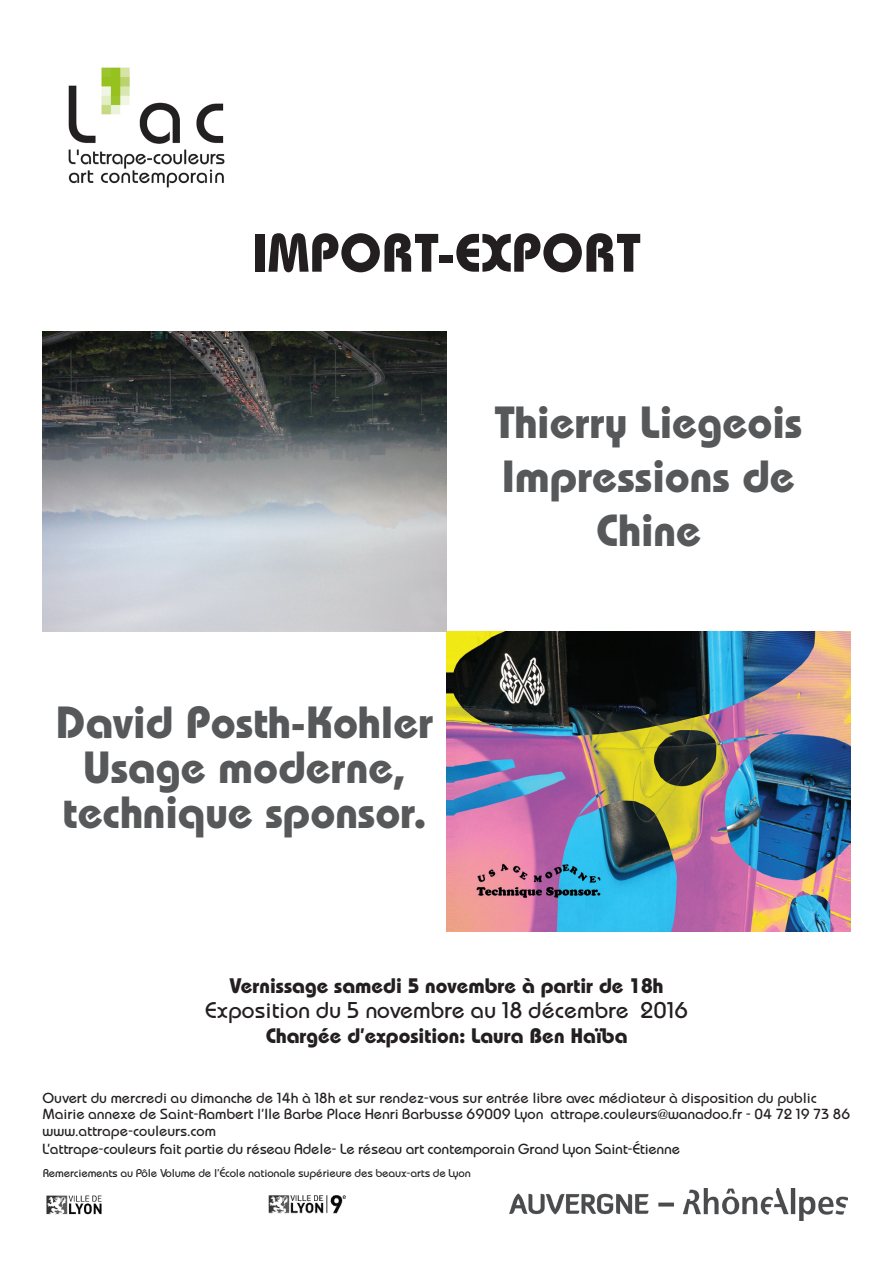
<style>
.page{position:relative;width:893px;height:1263px;background:#fff}
.page>*{position:absolute;margin:0;border:0;box-sizing:border-box;transform-origin:0 0}
.t1{font:700 54px "Bauhaus Std";color:#231f20}
.t2{font:700 45px/54px "Bauhaus Std";color:#57585a;text-align:center}
.t3{font:700 21px "Bauhaus Std";color:#231f20}
.t4{font:500 21px "Bauhaus";color:#231f20}
.t5{font:500 13.5px "Bauhaus";color:#231f20}
.t6{font:500 10.5px "Bauhaus";letter-spacing:-.01em;color:#231f20}
</style>
<div class="page">
<img style="left:447px;top:631px;width:404px;height:300px">
<img style="left:43px;top:332px;width:404px;height:299px">
<img style="left:68px;top:67px;width:157px;height:121px">
<img style="left:268px;top:1195px;width:78px;height:19px">
<img style="left:46px;top:1195px;width:56px;height:20px">
<img style="left:509px;top:1188px;width:339px;height:32px">
<p class="t1" style="left:253px;top:219px;width:390px">IMPORT-EXPORT</p>
<p class="t2" style="left:495px;top:394px;width:309px">Thierry Liegeois</p>
<p class="t2" style="left:502px;top:448px;width:294px">Impressions de<br>Chine</p>
<p class="t2" style="left:56px;top:694px;width:379px">David Posth-Kohler</p>
<p class="t2" style="left:83px;top:739px;width:324px">Usage moderne,</p>
<p class="t2" style="left:63px;top:784px;width:365px">technique sponsor.</p>
<p class="t3" style="left:230px;top:972px;width:435px">Vernissage samedi 5 novembre à partir de 18h</p>
<p class="t4" style="left:205px;top:996px;width:485px">Exposition du 5 novembre au 18 décembre 2016</p>
<p class="t3" style="left:266px;top:1023px;width:363px">Chargée d’exposition: Laura Ben Haïba</p>
<p class="t5" style="left:43px;top:1089px;width:776px">Ouvert du mercredi au dimanche de 14h à 18h et sur rendez-vous sur entrée libre avec médiateur à disposition du public</p>
<p class="t5" style="left:43px;top:1105px;width:809px">Mairie annexe de Saint-Rambert l’Ile Barbe Place Henri Barbusse 69009 Lyon attrape.couleurs@wanadoo.fr - 04 72 19 73 86</p>
<p class="t5" style="left:43px;top:1121px;width:175px">www.attrape-couleurs.com</p>
<p class="t5" style="left:43px;top:1139px;width:639px">L’attrape-couleurs fait partie du réseau Adele- Le réseau art contemporain Grand Lyon Saint-Étienne</p>
<p class="t6" style="left:43px;top:1166px;width:430px">Remerciements au Pôle Volume de l’École nationale supérieure des beaux-arts de Lyon</p>
</div>
